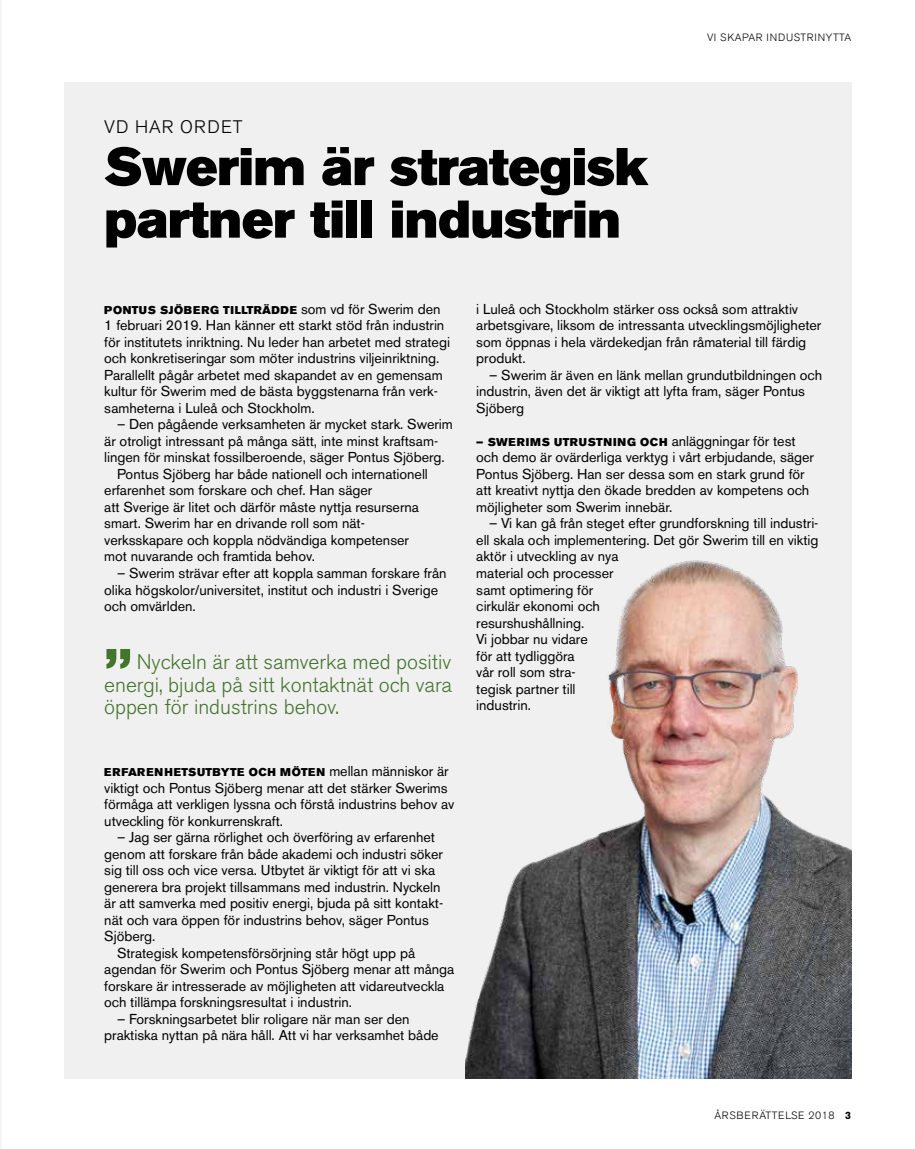
<style>
.page{position:relative;width:915px;height:1149px;background:#fff}
.page>*{position:absolute;margin:0;border:0;box-sizing:border-box;transform-origin:0 0}
.t1{font:54px "Akzidenz Grotesk BE Super";color:#44752e}
.t2{font:52.5px/52.5px "Akzidenz Grotesk BE Super";letter-spacing:-.01em;color:#000}
.t3{font:300 21px/22.5px "Akzidenz Grotesk BE";color:#44752e;text-align:justify}
.t4{font:300 18px "Akzidenz Grotesk BE";letter-spacing:.05em;color:#000}
.t5{font:14.25px/16.5px "Akzidenz Grotesk BE";color:#000}
.t6{font:11.25px "Akzidenz Grotesk BE Super";letter-spacing:.06em;color:#000}
.t7{font:300 10.5px "Akzidenz Grotesk BE";letter-spacing:.05em;color:#000}
.s1{font-family:"Akzidenz Grotesk BE";font-size:14.25px}
.s2{font-weight:700}
</style>
<div class="page">
<hr style="left:0;top:0;width:1px;height:1148px;background:#f5f5f5">
<div style="left:64px;top:82px;width:786px;height:996px;background:#f1f0f1"></div>
<img style="left:465px;top:560px;width:385px;height:518px">
<p class="t4" style="left:104px;top:116px;width:140px">VD HAR ORDET</p>
<h2 class="t2" style="left:104px;top:141px;width:545px">Swerim är strategisk partner till industrin</h2>
<p class="t7" style="left:706px;top:31px;width:145px">VI SKAPAR INDUSTRINYTTA</p>
<p class="t6" style="left:104px;top:303px;width:337px">PONTUS SJÖBERG TILLTRÄDDE <span class="s1">som vd för Swerim den</span></p>
<p class="t5" style="left:104px;top:317px;width:347px">1 februari 2019. Han känner ett starkt stöd från industrin för institutets inriktning. Nu leder han arbetet med strategi och konkretiseringar som möter industrins viljeinriktning.<br>Parallellt pågår arbetet med skapandet av en gemensam kultur för Swerim med de bästa byggstenarna från verk&shy;samheterna i Luleå och Stockholm.</p>
<p class="t5" style="left:117px;top:416px;width:337px">– Den pågående verksamheten är mycket stark. Swerim</p>
<p class="t5" style="left:104px;top:432px;width:335px">är otroligt intressant på många sätt, inte minst kraftsam-</p>
<p class="t5" style="left:104px;top:449px;width:342px">lingen för minskat fossilberoende, säger Pontus Sjöberg.</p>
<p class="t5" style="left:117px;top:465px;width:312px">Pontus Sjöberg har både nationell och internationell</p>
<p class="t5" style="left:104px;top:482px;width:269px">erfarenhet som forskare och chef. Han säger</p>
<p class="t5" style="left:104px;top:498px;width:316px">att Sverige är litet och därför måste nyttja resurserna</p>
<p class="t5" style="left:104px;top:515px;width:262px">smart. Swerim har en drivande roll som nät-</p>
<p class="t5" style="left:104px;top:531px;width:306px">verksskapare och koppla nödvändiga kompetenser</p>
<p class="t5" style="left:104px;top:548px;width:212px">mot nuvarande och framtida behov.</p>
<p class="t5" style="left:104px;top:564px;width:344px;text-indent:13px">– Swerim strävar efter att koppla samman forskare från olika högskolor/universitet, institut och industri i Sverige och omvärlden.</p>
<h1 class="t1" style="left:104px;top:636px;width:30px">”</h1>
<h3 class="t3" style="left:104px;top:650px;width:349px;text-indent:33px">Nyckeln är att samverka med positiv energi, bjuda på sitt kontaktnät och vara öppen för industrins behov.</h3>
<p class="t6" style="left:104px;top:765px;width:346px">ERFARENHETSUTBYTE OCH MÖTEN <span class="s1">mellan människor är</span></p>
<p class="t5" style="left:104px;top:779px;width:351px">viktigt och Pontus Sjöberg menar att det stärker Swerims förmåga att verkligen lyssna och förstå industrins behov av utveckling för konkurrenskraft.</p>
<p class="t5" style="left:117px;top:828px;width:319px">– Jag ser gärna rörlighet och överföring av erfarenhet</p>
<p class="t5" style="left:104px;top:845px;width:340px">genom att forskare från både akademi och industri söker</p>
<p class="t5" style="left:104px;top:861px;width:332px">sig till oss och vice versa. Utbytet är viktigt för att vi ska</p>
<p class="t5" style="left:104px;top:878px;width:338px">generera bra projekt tillsammans med industrin. Nyckeln</p>
<p class="t5" style="left:104px;top:894px;width:340px">är att samverka med positiv energi, bjuda på sitt kontakt-</p>
<p class="t5" style="left:104px;top:911px;width:326px">nät och vara öppen för industrins behov, säger Pontus</p>
<p class="t5" style="left:104px;top:927px;width:53px">Sjöberg.</p>
<p class="t5" style="left:117px;top:944px;width:299px">Strategisk kompetensförsörjning står högt upp på</p>
<p class="t5" style="left:104px;top:960px;width:351px">agendan för Swerim och Pontus Sjöberg menar att många</p>
<p class="t5" style="left:104px;top:977px;width:341px">forskare är intresserade av möjligheten att vidareutveckla</p>
<p class="t5" style="left:104px;top:993px;width:249px">och tillämpa forskningsresultat i industrin.</p>
<p class="t5" style="left:104px;top:1010px;width:336px;text-indent:13px">– Forskningsarbetet blir roligare när man ser den praktiska nyttan på nära håll. Att vi har verksamhet både</p>
<p class="t5" style="left:476px;top:300px;width:346px">i Luleå och Stockholm stärker oss också som attraktiv arbetsgivare, liksom de intressanta utvecklingsmöjligheter som öppnas i hela värdekedjan från råmaterial till färdig produkt.</p>
<p class="t5" style="left:476px;top:366px;width:347px;text-indent:13px">– Swerim är även en länk mellan grundutbildningen och industrin, även det är viktigt att lyfta fram, säger Pontus<br>Sjöberg</p>
<p class="t6" style="left:476px;top:435px;width:321px">– SWERIMS UTRUSTNING OCH <span class="s1">anläggningar för test</span></p>
<p class="t5" style="left:476px;top:449px;width:339px">och demo är ovärderliga verktyg i vårt erbjudande, säger Pontus Sjöberg. Han ser dessa som en stark grund för att kreativt nyttja den ökade bredden av kompetens och möjligheter som Swerim innebär.</p>
<p class="t5" style="left:476px;top:515px;width:343px;text-indent:13px">– Vi kan gå från steget efter grundforskning till industri&shy;ell skala och implementering. Det gör Swerim till en viktig aktör i utveckling av nya<br>material och processer<br>samt optimering för<br>cirkulär ekonomi och<br>resurshushållning.<br>Vi jobbar nu vidare<br>för att tydliggöra<br>vår roll som stra-<br>tegisk partner till<br>industrin.</p>
<p class="t7" style="left:714px;top:1108px;width:138px">ÅRSBERÄTTELSE 2018 <span class="s2">3</span></p>
</div>
